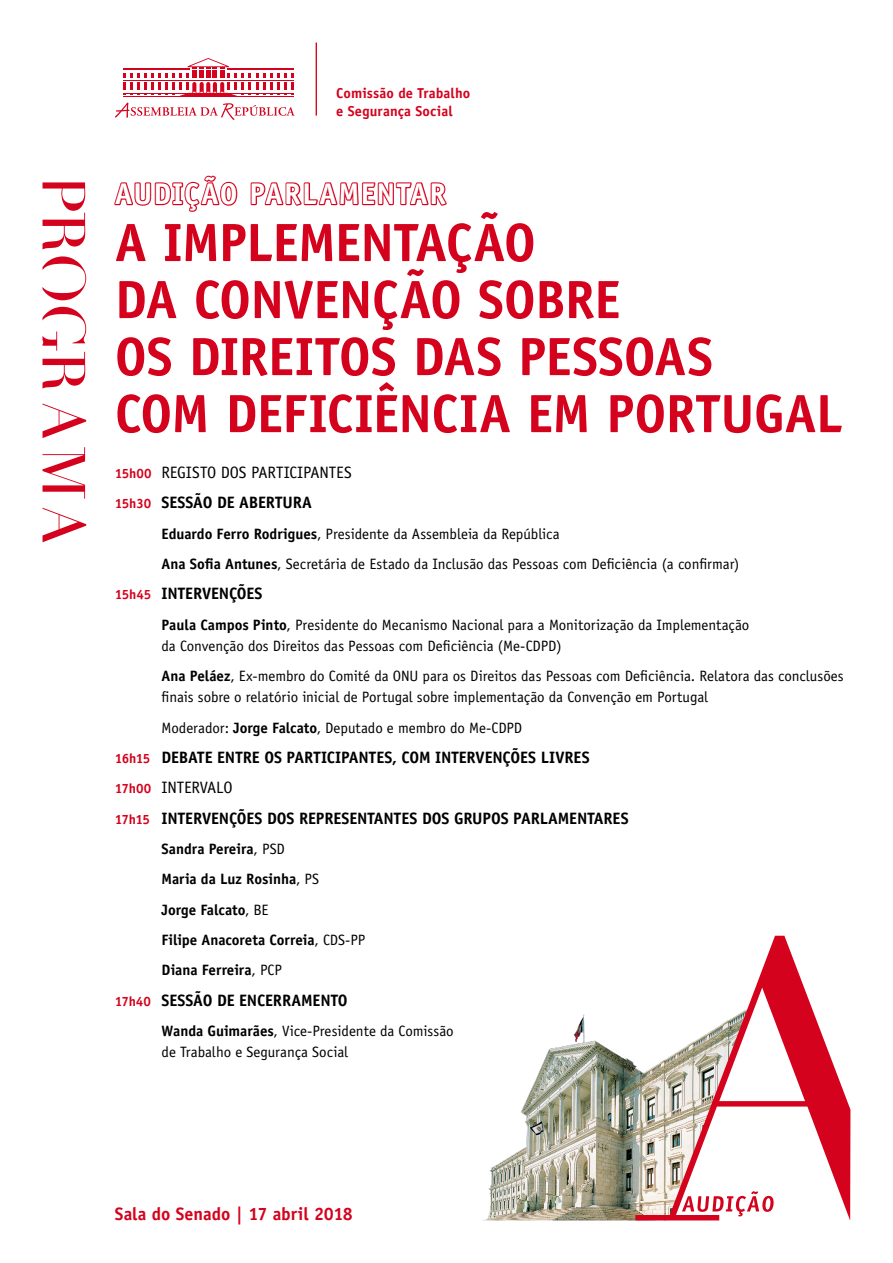
<style>
.page{position:relative;width:893px;height:1263px;background:#fff}
.page>*{position:absolute;margin:0;border:0;box-sizing:border-box;transform-origin:0 0}
.t1{font:700 54px/57px "Officina Sans";letter-spacing:-.015em;color:#d4021d}
.t2{font:700 30px "Officina Sans";letter-spacing:.04em;color:#fff}
.t3{font:700 18px "Officina Sans";color:#d4021d}
.t4{font:700 16.5px/30.3px "Officina Sans";letter-spacing:-.01em;color:#000}
.t5{font:16.5px/30.3px "Officina Sans";letter-spacing:-.01em;color:#000}
.t6{font:15px/21px "Officina Sans";letter-spacing:-.005em;color:#000}
.t7{font:700 15px/30.3px "Officina Sans";letter-spacing:-.005em;color:#000}
.t8{font:700 14.4px/18px "Officina Sans";letter-spacing:.01em;color:#d4021d}
.s1{font-weight:700;font-size:13.5px;color:#d4021d}
.s2{font-weight:700}
.s3{font-size:13.5px;color:#d4021d}
.s4{font-weight:400}
</style>
<div class="page">
<img style="left:485px;top:1014px;width:150px;height:206px">
<svg style="left:635px;top:936px;width:215px;height:284px"></svg>
<svg style="left:682px;top:1191px;width:92px;height:25px"></svg>
<svg style="left:114px;top:42px;width:333px;height:170px"></svg>
<svg style="left:43px;top:182px;width:43px;height:360px"></svg>
<p class="t8" style="left:336px;top:84px;width:136px">Comissão de Trabalho e Segurança Social</p>
<h2 class="t2" style="left:115px;top:175px;width:333px">AUDIÇÃO PARLAMENTAR</h2>
<h1 class="t1" style="left:115px;top:214px;width:729px">A IMPLEMENTAÇÃO<br>DA CONVENÇÃO SOBRE<br>OS DIREITOS DAS PESSOAS<br>COM DEFICIÊNCIA EM PORTUGAL</h1>
<p class="t5" style="left:115px;top:457px;width:238px"><span class="s1">15h00</span> REGISTO DOS PARTICIPANTES<br><span class="s1">15h30</span> <span class="s2">SESSÃO DE ABERTURA</span></p>
<p class="t6" style="left:162px;top:518px;width:579px;line-height:30.3px"><span class="s2">Eduardo Ferro Rodrigues</span>, Presidente da Assembleia da República<br><span class="s2">Ana Sofia Antunes</span>, Secretária de Estado da Inclusão das Pessoas com Deficiência (a confirmar)</p>
<p class="t4" style="left:115px;top:578px;width:149px"><span class="s3">15h45</span> INTERVENÇÕES</p>
<p class="t6" style="left:162px;top:614px;width:589px"><span class="s2">Paula Campos Pinto</span>, Presidente do Mecanismo Nacional para a Monitorização da Implementação da Convenção dos Direitos das Pessoas com Deficiência (Me-CDPD)</p>
<p class="t6" style="left:162px;top:666px;width:684px"><span class="s2">Ana Peláez</span>, Ex-membro do Comité da ONU para os Direitos das Pessoas com Deficiência. Relatora das conclusões finais sobre o relatório inicial de Portugal sobre implementação da Convenção em Portugal</p>
<p class="t6" style="left:162px;top:717px;width:362px">Moderador: <span class="s2">Jorge Falcato</span>, Deputado e membro do Me-CDPD</p>
<p class="t4" style="left:115px;top:742px;width:515px"><span class="s3">16h15</span> DEBATE ENTRE OS PARTICIPANTES, COM INTERVENÇÕES LIVRES<br><span class="s3">17h00</span> <span class="s4">INTERVALO<br></span><span class="s3">17h15</span> INTERVENÇÕES DOS REPRESENTANTES DOS GRUPOS PARLAMENTARES</p>
<p class="t7" style="left:162px;top:833px;width:205px">Sandra Pereira<span class="s4">, PSD<br></span>Maria da Luz Rosinha<span class="s4">, PS<br></span>Jorge Falcato<span class="s4">, BE<br></span>Filipe Anacoreta Correia<span class="s4">, CDS-PP<br></span>Diana Ferreira<span class="s4">, PCP</span></p>
<p class="t4" style="left:115px;top:985px;width:234px"><span class="s3">17h40</span> SESSÃO DE ENCERRAMENTO</p>
<p class="t6" style="left:162px;top:1020px;width:294px"><span class="s2">Wanda Guimarães</span>, Vice-Presidente da Comissão de Trabalho e Segurança Social</p>
<p class="t3" style="left:115px;top:1203px;width:240px">Sala do Senado | 17 abril 2018</p>
</div>
